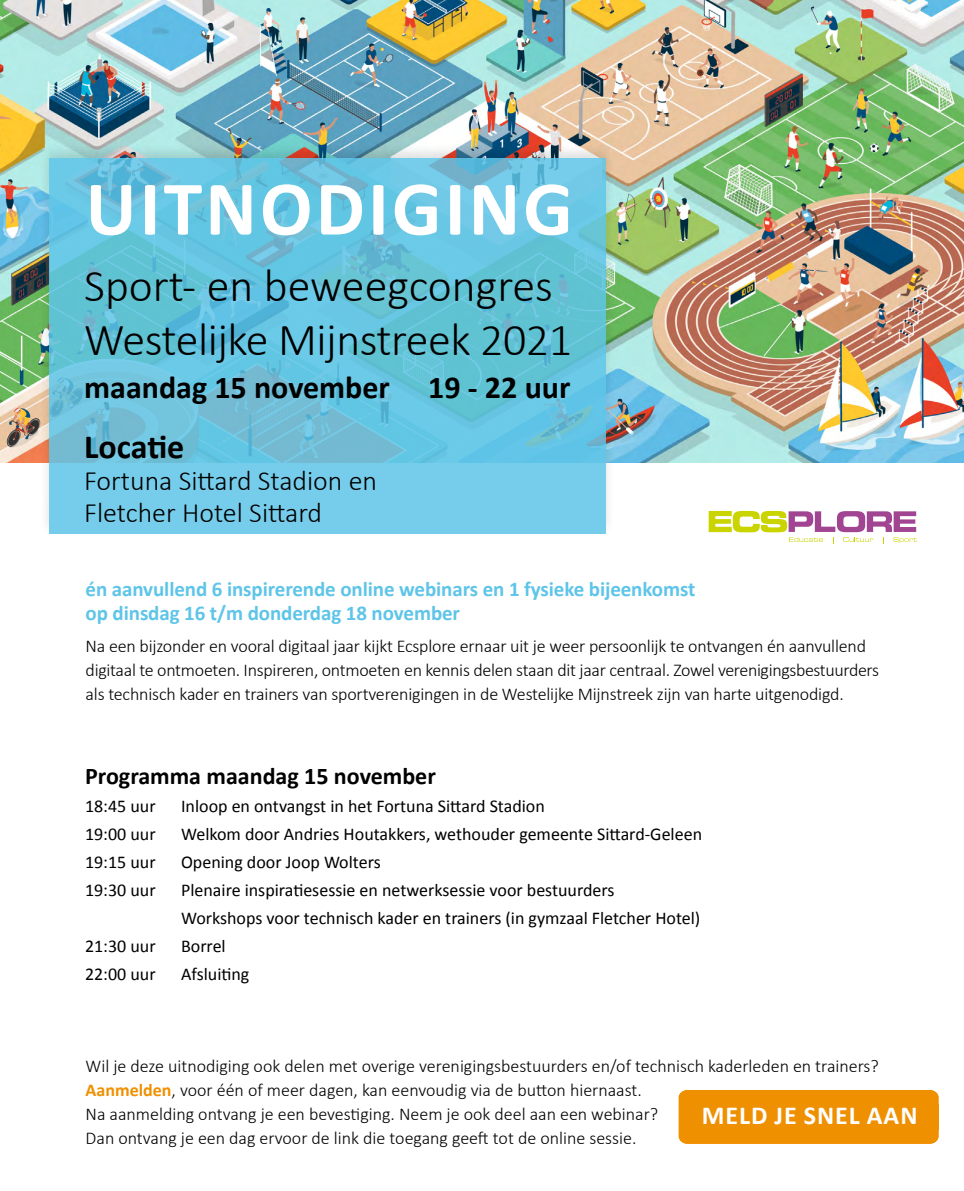
<style>
.page{position:relative;width:964px;height:1191px;background:#fff}
.page>*{position:absolute;margin:0;border:0;box-sizing:border-box;transform-origin:0 0}
.t1{font:700 78px "Calibri";letter-spacing:.04em;color:#fff}
.t2{font:300 46px/54px "Calibri";letter-spacing:-.01em;color:#000}
.t3{font:700 34px "Calibri";letter-spacing:-.005em;color:#000}
.t4{font:700 32px "Calibri";color:#000}
.t5{font:300 28px/32px "Calibri";color:#000}
.t6{font:700 26px "Calibri";letter-spacing:.04em;color:#fff}
.t7{font:700 24px "Calibri";color:#000}
.t8{font:700 21px/24px "Calibri";letter-spacing:-.005em;color:#5ec5e8}
.t9{font:300 18px/24px "Calibri";letter-spacing:-.01em;color:#000}
.t10{font:18px/28px "Calibri";color:#000}
.s1{font-weight:700;color:#ef9000}
</style>
<div class="page">
<img style="left:0;top:0;width:964px;height:462px">
<div style="left:37px;top:142px;width:579px;height:397px;background:#000;opacity:.15"></div>
<svg style="left:49px;top:158px;width:556px;height:376px;background:#69c5df"></svg>
<svg style="left:708px;top:511px;width:208px;height:32px"></svg>
<div style="left:679px;top:1090px;width:259px;height:54px;background:#ef9000"></div>
<div style="left:681px;top:1104px;width:257px;height:25px;background:#ef9000"></div>
<h1 class="t1" style="left:86px;top:153px;width:489px">UITNODIGING</h1>
<h2 class="t2" style="left:84px;top:258px;width:489px">Sport- en beweegcongres<br>Westelijke Mijnstreek 2021</h2>
<h3 class="t4" style="left:84px;top:364px;width:488px">maandag 15 november 19 - 22 uur</h3>
<h3 class="t3" style="left:84px;top:422px;width:102px">Locatie</h3>
<h3 class="t5" style="left:84px;top:464px;width:294px">Fortuna Sittard Stadion en<br>Fletcher Hotel Sittard</h3>
<p class="t8" style="left:86px;top:576px;width:611px">én aanvullend 6 inspirerende online webinars en 1 fysieke bijeenkomst op dinsdag 16 t/m donderdag 18 november</p>
<p class="t9" style="left:86px;top:634px;width:795px">Na een bijzonder en vooral digitaal jaar kijkt Ecsplore ernaar uit je weer persoonlijk te ontvangen én aanvullend digitaal te ontmoeten. Inspireren, ontmoeten en kennis delen staan dit jaar centraal. Zowel verenigingsbestuurders als technisch kader en trainers van sportverenigingen in de Westelijke Mijnstreek zijn van harte uitgenodigd.</p>
<h3 class="t7" style="left:85px;top:759px;width:352px">Programma maandag 15 november</h3>
<p class="t10" style="left:85px;top:791px;width:72px">18:45 uur</p>
<p class="t10" style="left:181px;top:791px;width:365px">Inloop en ontvangst in het Fortuna Sittard Stadion</p>
<p class="t10" style="left:85px;top:819px;width:72px">19:00 uur</p>
<p class="t10" style="left:181px;top:819px;width:522px">Welkom door Andries Houtakkers, wethouder gemeente Sittard-Geleen</p>
<p class="t10" style="left:85px;top:847px;width:72px">19:15 uur</p>
<p class="t10" style="left:181px;top:847px;width:201px">Opening door Joop Wolters</p>
<p class="t10" style="left:85px;top:875px;width:72px">19:30 uur</p>
<p class="t10" style="left:181px;top:875px;width:521px">Plenaire inspiratiesessie en netwerksessie voor bestuurders<br>Workshops voor technisch kader en trainers (in gymzaal Fletcher Hotel)</p>
<p class="t10" style="left:85px;top:931px;width:72px">21:30 uur</p>
<p class="t10" style="left:181px;top:931px;width:46px">Borrel</p>
<p class="t10" style="left:85px;top:959px;width:72px">22:00 uur</p>
<p class="t10" style="left:181px;top:959px;width:70px">Afsluiting</p>
<p class="t9" style="left:86px;top:1054px;width:795px">Wil je deze uitnodiging ook delen met overige verenigingsbestuurders en/of technisch kaderleden en trainers?<br><span class="s1">Aanmelden</span>, voor één of meer dagen, kan eenvoudig via de button hiernaast.<br>Na aanmelding ontvang je een bevestiging. Neem je ook deel aan een webinar?<br>Dan ontvang je een dag ervoor de link die toegang geeft tot de online sessie.</p>
<h3 class="t6" style="left:702px;top:1096px;width:217px">MELD JE SNEL AAN</h3>
</div>
